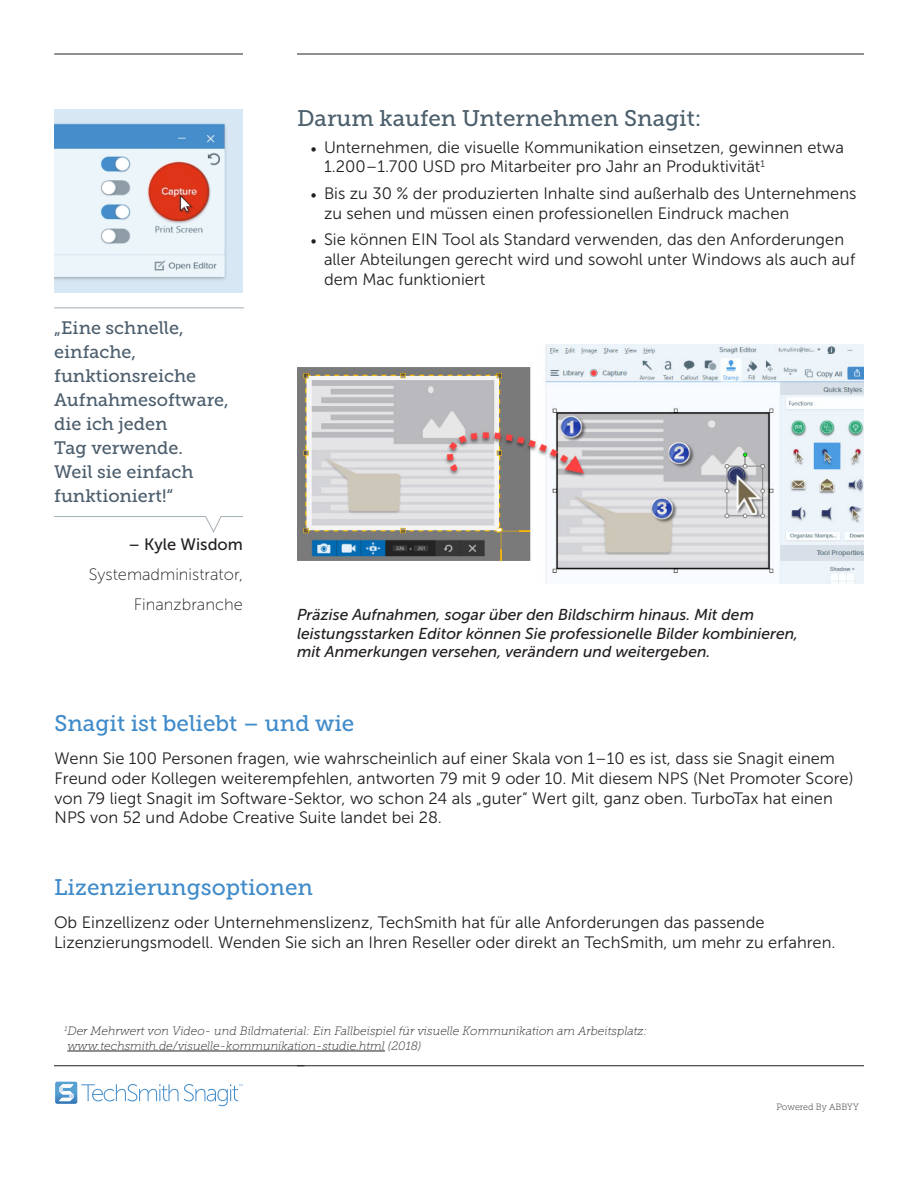
<style>
.page{position:relative;width:918px;height:1188px;background:#fff}
.page>*{position:absolute;margin:0;border:0;box-sizing:border-box;transform-origin:0 0}
.t1{font:22.5px "Museo Slab 500";color:#408bca}
.t2{font:22.5px "Museo Slab 500";color:#4c5f6c}
.t3{font:18px/24px "Museo Slab 500";color:#4c5e6d}
.t4{font:16.5px/19.8px "Museo Sans 300";color:#231f20}
.t5{font:16.5px "Museo Sans 100";color:#231f20}
.t6{font:16.5px "Museo Sans 500";color:#231f20}
.t7{font:italic 15.75px/18.9px "Museo Sans 500";color:#231f20}
.t8{font:italic 12px/14.4px "Museo Slab 100";color:#231f20}
.t9{font:9px "Museo Slab 100";color:#231f20}
.s1{font-family:"Minion Pro"}
</style>
<div class="page">
<hr style="left:297px;top:1065px;width:567px;height:1px;background:#231f20">
<hr style="left:54px;top:1065px;width:250px;height:1px;background:#231f20">
<hr style="left:297px;top:54px;width:567px;height:1px;background:#231f20">
<hr style="left:54px;top:54px;width:189px;height:1px;background:#231f20">
<img style="left:54px;top:109px;width:189px;height:184px">
<svg style="left:55px;top:1082px;width:187px;height:24px"></svg>
<hr style="left:67px;top:1051px;width:318px;height:1px;background:#231f20">
<hr style="left:54px;top:308px;width:190px;height:1px;background:#a6afb6">
<svg style="left:54px;top:516px;width:189px;height:17px"></svg>
<img style="left:297px;top:344px;width:567px;height:240px">
<p class="t3" style="left:54px;top:316px;width:176px">„Eine schnelle, einfache, funktionsreiche<br>Aufnahmesoftware, die ich jeden<br>Tag verwende.<br>Weil sie einfach funktioniert!“</p>
<p class="t6" style="left:128px;top:535px;width:116px">– Kyle Wisdom</p>
<p class="t5" style="left:89px;top:565px;width:156px">Systemadministrator,</p>
<p class="t5" style="left:134px;top:595px;width:111px">Finanzbranche</p>
<p class="t2" style="left:297px;top:106px;width:406px">Darum kaufen Unternehmen Snagit:</p>
<p class="t4" style="left:324px;top:137px;width:521px;text-indent:-14px"><span class="s1">•</span> Unternehmen, die visuelle Kommunikation einsetzen, gewinnen etwa<br>1.200–1.700 USD pro Mitarbeiter pro Jahr an Produktivität<sup>1</sup></p>
<p class="t4" style="left:324px;top:183px;width:534px;text-indent:-14px"><span class="s1">•</span> Bis zu 30 % der produzierten Inhalte sind außerhalb des Unternehmens zu sehen und müssen einen professionellen Eindruck machen</p>
<p class="t4" style="left:324px;top:230px;width:533px;text-indent:-14px"><span class="s1">•</span> Sie können EIN Tool als Standard verwenden, das den Anforderungen aller Abteilungen gerecht wird und sowohl unter Windows als auch auf dem Mac funktioniert</p>
<p class="t7" style="left:297px;top:605px;width:503px">Präzise Aufnahmen, sogar über den Bildschirm hinaus. Mit dem leistungsstarken Editor können Sie professionelle Bilder kombinieren, mit Anmerkungen versehen, verändern und weitergeben.</p>
<p class="t1" style="left:55px;top:710px;width:301px">Snagit ist beliebt – und wie</p>
<p class="t4" style="left:55px;top:748px;width:800px">Wenn Sie 100 Personen fragen, wie wahrscheinlich auf einer Skala von 1–10 es ist, dass sie Snagit einem Freund oder Kollegen weiterempfehlen, antworten 79 mit 9 oder 10. Mit diesem NPS (Net Promoter Score) von 79 liegt Snagit im Software-Sektor, wo schon 24 als „guter“ Wert gilt, ganz oben. TurboTax hat einen NPS von 52 und Adobe Creative Suite landet bei 28.</p>
<p class="t1" style="left:54px;top:875px;width:261px">Lizenzierungsoptionen</p>
<p class="t4" style="left:54px;top:913px;width:783px">Ob Einzellizenz oder Unternehmenslizenz, TechSmith hat für alle Anforderungen das passende<br>Lizenzierungsmodell. Wenden Sie sich an Ihren Reseller oder direkt an TechSmith, um mehr zu erfahren.</p>
<p class="t8" style="left:64px;top:1024px;width:584px"><sup>1</sup>Der Mehrwert von Video- und Bildmaterial: Ein Fallbeispiel für visuelle Kommunikation am Arbeitsplatz: www.techsmith.de/visuelle-kommunikation-studie.html (2018)</p>
<p class="t9" style="left:776px;top:1102px;width:84px">Powered By ABBYY</p>
</div>
